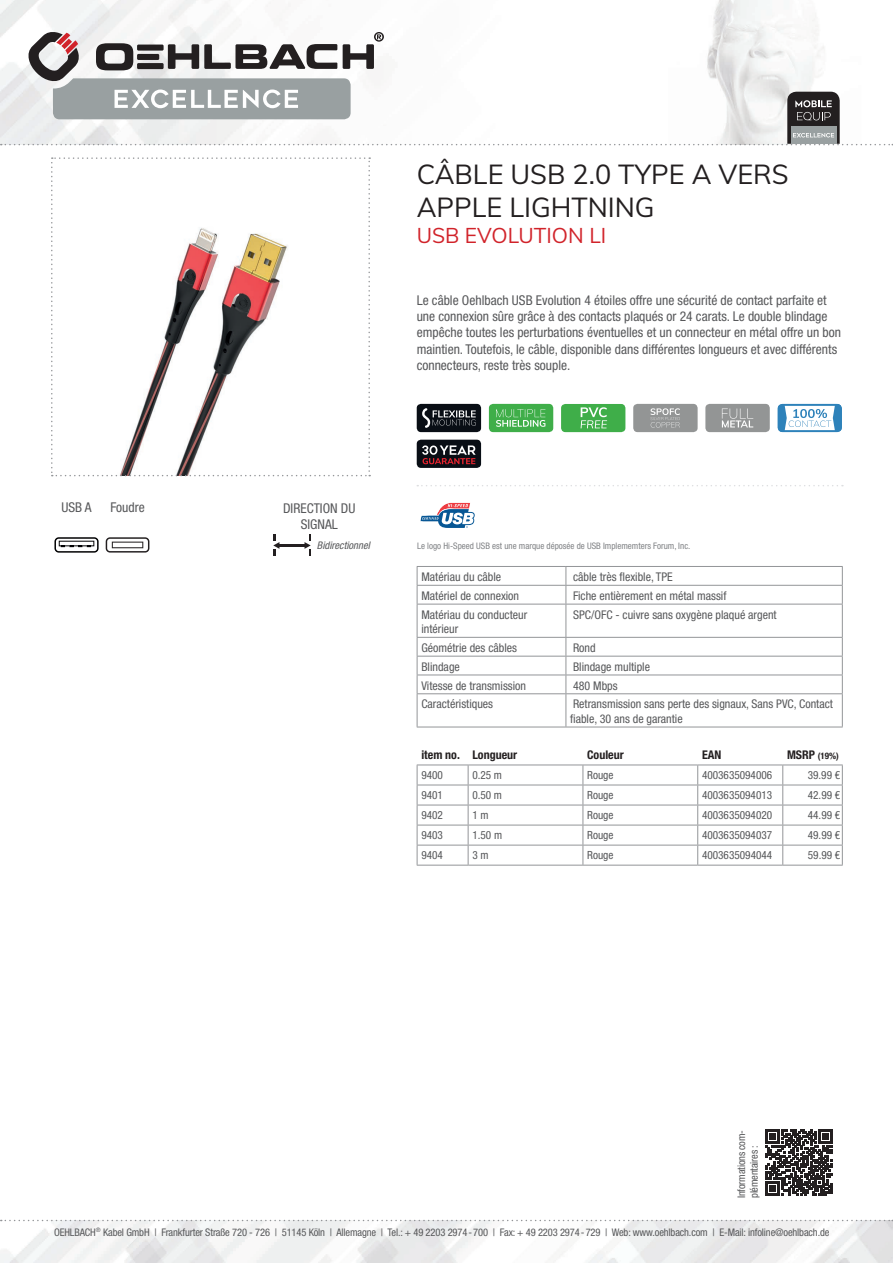
<style>
.page{position:relative;width:893px;height:1263px;background:#fff}
.page>*{position:absolute;margin:0;border:0;box-sizing:border-box;transform-origin:0 0}
.t1{font:27px/32.4px "Muli";color:#231f20}
.t2{font:21px "Muli";color:#d1232a}
.t3{font:condensed 13.5px/16.2px "Helvetica Neue LTW1 G";color:#57585a}
.t4{font:condensed 12px/14.4px "Helvetica Neue LTW1 G";color:#57585a}
.t5{font:700 condensed 12px "Helvetica Neue LTW1 G";color:#231f20}
.t6{font:condensed 11.25px "Helvetica Neue LTW1 G";color:#57585a}
.t7{font:condensed 10.5px/12.6px "Helvetica Neue LTW1 G";letter-spacing:-.01em;color:#57585a}
.t8{font:italic condensed 10.5px "Helvetica Neue LTW1 G";color:#57585a}
.t9{font:condensed 9px "Helvetica Neue LTW1 G";color:#808285}
.t10{font:700 condensed 9px "Helvetica Neue LTW1 G";color:#231f20}
.s1{font-size:12px}
</style>
<div class="page">
<img style="left:0;top:1220px;width:893px;height:43px">
<img style="left:0;top:0;width:818px;height:145px">
<svg style="left:1px;top:1220px;width:892px;height:1px"></svg>
<svg style="left:51px;top:157px;width:319px;height:319px"></svg>
<div style="left:417px;top:404px;width:64px;height:28px;background:#090e15;border-radius:4px"></div>
<svg style="left:422px;top:408px;width:54px;height:20px"></svg>
<div style="left:417px;top:440px;width:64px;height:28px;background:#090e15;border-radius:4px"></div>
<svg style="left:422px;top:445px;width:54px;height:19px"></svg>
<svg style="left:420px;top:502px;width:55px;height:26px"></svg>
<div style="left:489px;top:404px;width:64px;height:28px;background:#3fae49;border-radius:4px"></div>
<svg style="left:496px;top:409px;width:49px;height:18px"></svg>
<div style="left:561px;top:404px;width:64px;height:28px;background:#3fae49;border-radius:4px"></div>
<svg style="left:581px;top:407px;width:26px;height:21px"></svg>
<div style="left:633px;top:404px;width:65px;height:28px;background:#939595;border-radius:4px"></div>
<svg style="left:650px;top:408px;width:30px;height:20px"></svg>
<div style="left:705px;top:404px;width:65px;height:28px;background:#939595;border-radius:4px"></div>
<svg style="left:722px;top:408px;width:31px;height:19px"></svg>
<svg style="left:778px;top:404px;width:64px;height:28px"></svg>
<svg style="left:54px;top:537px;width:45px;height:16px"></svg>
<svg style="left:106px;top:537px;width:43px;height:16px"></svg>
<hr style="left:279px;top:544px;width:26px;height:3px;background:#231f20">
<svg style="left:273px;top:534px;width:6px;height:21px"></svg>
<svg style="left:304px;top:534px;width:7px;height:21px"></svg>
<svg style="left:417px;top:485px;width:426px;height:1px"></svg>
<svg style="left:766px;top:1129px;width:66px;height:67px"></svg>
<svg style="left:1px;top:31px;width:892px;height:114px"></svg>
<svg style="left:417px;top:764px;width:426px;height:101px"></svg>
<hr style="left:417px;top:865px;width:51px;height:1px;background:#939598">
<hr style="left:468px;top:865px;width:115px;height:1px;background:#939598">
<hr style="left:583px;top:865px;width:115px;height:1px;background:#939598">
<hr style="left:698px;top:865px;width:85px;height:1px;background:#939598">
<hr style="left:783px;top:865px;width:60px;height:1px;background:#939598">
<hr style="left:417px;top:765px;width:51px;height:1px;background:#939598">
<hr style="left:468px;top:765px;width:115px;height:1px;background:#939598">
<hr style="left:583px;top:765px;width:115px;height:1px;background:#939598">
<hr style="left:698px;top:765px;width:85px;height:1px;background:#939598">
<hr style="left:783px;top:765px;width:60px;height:1px;background:#939598">
<svg style="left:417px;top:566px;width:426px;height:38px"></svg>
<hr style="left:417px;top:604px;width:149px;height:1px;background:#939598">
<hr style="left:417px;top:604px;width:1px;height:33px;background:#939598">
<hr style="left:566px;top:604px;width:277px;height:1px;background:#939598">
<hr style="left:566px;top:604px;width:1px;height:33px;background:#939598">
<hr style="left:842px;top:604px;width:1px;height:33px;background:#939598">
<hr style="left:417px;top:637px;width:149px;height:1px;background:#939598">
<hr style="left:566px;top:637px;width:277px;height:1px;background:#939598">
<hr style="left:417px;top:656px;width:149px;height:1px;background:#939598">
<hr style="left:566px;top:656px;width:277px;height:1px;background:#939598">
<hr style="left:417px;top:675px;width:149px;height:1px;background:#939598">
<svg style="left:417px;top:638px;width:1px;height:55px"></svg>
<hr style="left:566px;top:675px;width:277px;height:1px;background:#939598">
<svg style="left:566px;top:638px;width:1px;height:55px"></svg>
<svg style="left:842px;top:638px;width:1px;height:55px"></svg>
<hr style="left:417px;top:693px;width:149px;height:1px;background:#939598">
<hr style="left:417px;top:694px;width:1px;height:33px;background:#939598">
<hr style="left:566px;top:693px;width:277px;height:1px;background:#939598">
<hr style="left:566px;top:694px;width:1px;height:33px;background:#939598">
<hr style="left:842px;top:694px;width:1px;height:33px;background:#939598">
<hr style="left:417px;top:727px;width:149px;height:1px;background:#939598">
<hr style="left:566px;top:727px;width:277px;height:1px;background:#939598">
<h1 class="t1" style="left:417px;top:157px;width:374px">CÂBLE USB 2.0 TYPE A VERS<br>APPLE LIGHTNING</h1>
<h2 class="t2" style="left:417px;top:221px;width:191px">USB EVOLUTION LI</h2>
<p class="t3" style="left:61px;top:499px;width:32px">USB A</p>
<p class="t3" style="left:110px;top:499px;width:36px">Foudre</p>
<p class="t3" style="left:283px;top:500px;width:74px;text-align:center">DIRECTION DU<br>SIGNAL</p>
<p class="t3" style="left:417px;top:292px;width:426px">Le câble Oehlbach USB Evolution 4 étoiles offre une sécurité de contact parfaite et une connexion sûre grâce à des contacts plaqués or 24 carats. Le double blindage empêche toutes les perturbations éventuelles et un connecteur en métal offre un bon maintien. Toutefois, le câble, disponible dans différentes longueurs et avec différents connecteurs, reste très souple.</p>
<p class="t8" style="left:317px;top:539px;width:57px">Bidirectionnel</p>
<p class="t9" style="left:417px;top:541px;width:275px">Le logo Hi-Speed USB est une marque déposée de USB Implememters Forum, Inc.</p>
<p class="t4" style="left:421px;top:570px;width:81px">Matériau du câble</p>
<p class="t4" style="left:573px;top:570px;width:101px">câble très flexible, TPE</p>
<p class="t4" style="left:421px;top:588px;width:99px">Matériel de connexion</p>
<p class="t4" style="left:573px;top:588px;width:155px">Fiche entièrement en métal massif</p>
<p class="t4" style="left:421px;top:607px;width:107px">Matériau du conducteur intérieur</p>
<p class="t4" style="left:573px;top:607px;width:205px">SPC/OFC - cuivre sans oxygène plaqué argent</p>
<p class="t4" style="left:421px;top:640px;width:97px">Géométrie des câbles</p>
<p class="t4" style="left:573px;top:640px;width:24px">Rond</p>
<p class="t4" style="left:421px;top:659px;width:40px">Blindage</p>
<p class="t4" style="left:573px;top:659px;width:79px">Blindage multiple</p>
<p class="t4" style="left:421px;top:678px;width:106px">Vitesse de transmission</p>
<p class="t4" style="left:573px;top:678px;width:46px">480 Mbps</p>
<p class="t4" style="left:421px;top:697px;width:73px">Caractéristiques</p>
<p class="t4" style="left:570px;top:697px;width:264px">Retransmission sans perte des signaux, Sans PVC, Contact fiable, 30 ans de garantie</p>
<p class="t5" style="left:421px;top:747px;width:97px">item no. Longueur</p>
<p class="t5" style="left:587px;top:747px;width:38px">Couleur</p>
<p class="t5" style="left:702px;top:747px;width:21px">EAN</p>
<p class="t10" style="left:787px;top:750px;width:53px"><span class="s1">MSRP</span> (19%)</p>
<p class="t6" style="left:421px;top:768px;width:23px">9400</p>
<p class="t6" style="left:472px;top:768px;width:31px">0.25 m</p>
<p class="t6" style="left:587px;top:768px;width:28px">Rouge</p>
<p class="t6" style="left:702px;top:768px;width:72px">4003635094006</p>
<p class="t6" style="left:808px;top:768px;width:34px">39.99 €</p>
<p class="t6" style="left:421px;top:788px;width:23px">9401</p>
<p class="t6" style="left:472px;top:788px;width:31px">0.50 m</p>
<p class="t6" style="left:587px;top:788px;width:28px">Rouge</p>
<p class="t6" style="left:702px;top:788px;width:72px">4003635094013</p>
<p class="t6" style="left:808px;top:788px;width:34px">42.99 €</p>
<p class="t6" style="left:421px;top:808px;width:23px">9402</p>
<p class="t6" style="left:472px;top:808px;width:18px">1 m</p>
<p class="t6" style="left:587px;top:808px;width:28px">Rouge</p>
<p class="t6" style="left:702px;top:808px;width:72px">4003635094020</p>
<p class="t6" style="left:808px;top:808px;width:34px">44.99 €</p>
<p class="t6" style="left:421px;top:828px;width:23px">9403</p>
<p class="t6" style="left:472px;top:828px;width:31px">1.50 m</p>
<p class="t6" style="left:587px;top:828px;width:28px">Rouge</p>
<p class="t6" style="left:702px;top:828px;width:72px">4003635094037</p>
<p class="t6" style="left:808px;top:828px;width:34px">49.99 €</p>
<p class="t6" style="left:421px;top:848px;width:23px">9404</p>
<p class="t6" style="left:472px;top:848px;width:18px">3 m</p>
<p class="t6" style="left:587px;top:848px;width:28px">Rouge</p>
<p class="t6" style="left:702px;top:848px;width:72px">4003635094044</p>
<p class="t6" style="left:808px;top:848px;width:34px">59.99 €</p>
<p class="t7" style="left:735px;top:1198px;width:70px;rotate:-90deg">Informations com&shy;plémentaires :</p>
<p class="t7" style="left:54px;top:1226px;width:777px">OEHLBACH<sup>®</sup> Kabel GmbH | Frankfurter Straße 720 - 726 | 51145 Köln | Allemagne | Tel.: + 49 2203 2974-700 | Fax: + 49 2203 2974-729 | Web: www.oehlbach.com | E-Mail: infoline@oehlbach.de</p>
</div>
